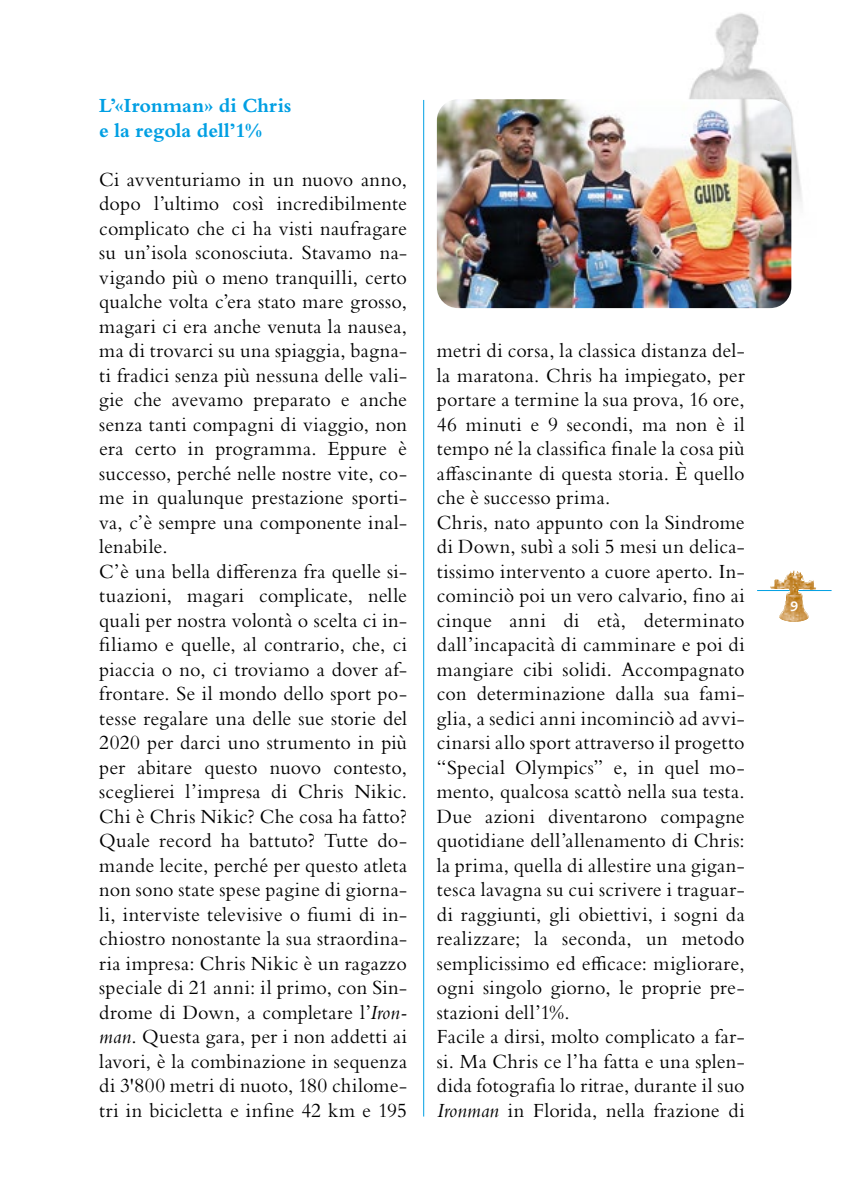
<style>
.page{position:relative;width:844px;height:1191px;background:#fff}
.page>*{position:absolute;margin:0;border:0;box-sizing:border-box;transform-origin:0 0}
.t1{font:21px/24.5px "Bembo Std";letter-spacing:.015em;color:#000;scale:.96 1}
.t2{font:700 21px/24.5px "Bembo Std";letter-spacing:.005em;color:#009fe3}
.t3{font:700 14px "Syntax LT Std";color:#fff}
.s1{font-style:italic}
</style>
<div class="page">
<img style="left:689px;top:13px;width:113px;height:224px">
<hr style="left:423px;top:100px;width:1px;height:1016px;background:#009fe3">
<img style="left:437px;top:99px;width:354px;height:209px">
<hr style="left:756px;top:590px;width:75px;height:1px;background:#009fe3">
<img style="left:770px;top:570px;width:45px;height:51px">
<p class="t2" style="left:99px;top:93px;width:194px">L’«Ironman» di Chris e la regola dell’1%</p>
<p class="t1" style="left:99px;top:166px;width:322px">Ci avventuriamo in un nuovo anno, dopo l’ultimo così incredibilmente complicato che ci ha visti naufragare su un’isola sconosciuta. Stavamo na&shy;vigando più o meno tranquilli, certo qualche volta c’era stato mare grosso, magari ci era anche venuta la nausea, ma di trovarci su una spiaggia, bagna&shy;ti fradici senza più nessuna delle vali&shy;gie che avevamo preparato e anche senza tanti compagni di viaggio, non era certo in programma. Eppure è successo, perché nelle nostre vite, co&shy;me in qualunque prestazione sporti&shy;va, c’è sempre una componente inal&shy;lenabile.<br>C’è una bella differenza fra quelle si&shy;tuazioni, magari complicate, nelle quali per nostra volontà o scelta ci in&shy;filiamo e quelle, al contrario, che, ci piaccia o no, ci troviamo a dover af&shy;frontare. Se il mondo dello sport po&shy;tesse regalare una delle sue storie del 2020 per darci uno strumento in più per abitare questo nuovo contesto, sceglierei l’impresa di Chris Nikic.<br>Chi è Chris Nikic? Che cosa ha fatto?<br>Quale record ha battuto? Tutte do&shy;mande lecite, perché per questo atleta non sono state spese pagine di giorna&shy;li, interviste televisive o fiumi di in&shy;chiostro nonostante la sua straordina&shy;ria impresa: Chris Nikic è un ragazzo speciale di 21 anni: il primo, con Sin&shy;drome di Down, a completare l’<span class="s1">Iron&shy;man</span>. Questa gara, per i non addetti ai lavori, è la combinazione in sequenza di 3'800 metri di nuoto, 180 chilome&shy;tri in bicicletta e infine 42 km e 195</p>
<p class="t1" style="left:437px;top:338px;width:322px">metri di corsa, la classica distanza del&shy;la maratona. Chris ha impiegato, per portare a termine la sua prova, 16 ore, 46 minuti e 9 secondi, ma non è il tempo né la classifica finale la cosa più affascinante di questa storia. È quello che è successo prima.<br>Chris, nato appunto con la Sindrome di Down, subì a soli 5 mesi un delica&shy;tissimo intervento a cuore aperto. In&shy;cominciò poi un vero calvario, fino ai cinque anni di età, determinato dall’incapacità di camminare e poi di mangiare cibi solidi. Accompagnato con determinazione dalla sua fami&shy;glia, a sedici anni incominciò ad avvi&shy;cinarsi allo sport attraverso il progetto “Special Olympics” e, in quel mo&shy;mento, qualcosa scattò nella sua testa.<br>Due azioni diventarono compagne quotidiane dell’allenamento di Chris: la prima, quella di allestire una gigan&shy;tesca lavagna su cui scrivere i traguar&shy;di raggiunti, gli obiettivi, i sogni da realizzare; la seconda, un metodo semplicissimo ed efficace: migliorare, ogni singolo giorno, le proprie pre&shy;stazioni dell’1%.<br>Facile a dirsi, molto complicato a far&shy;si. Ma Chris ce l’ha fatta e una splen&shy;dida fotografia lo ritrae, durante il suo <span class="s1">Ironman</span> in Florida, nella frazione di</p>
<p class="t3" style="left:790px;top:598px;width:9px">9</p>
</div>
